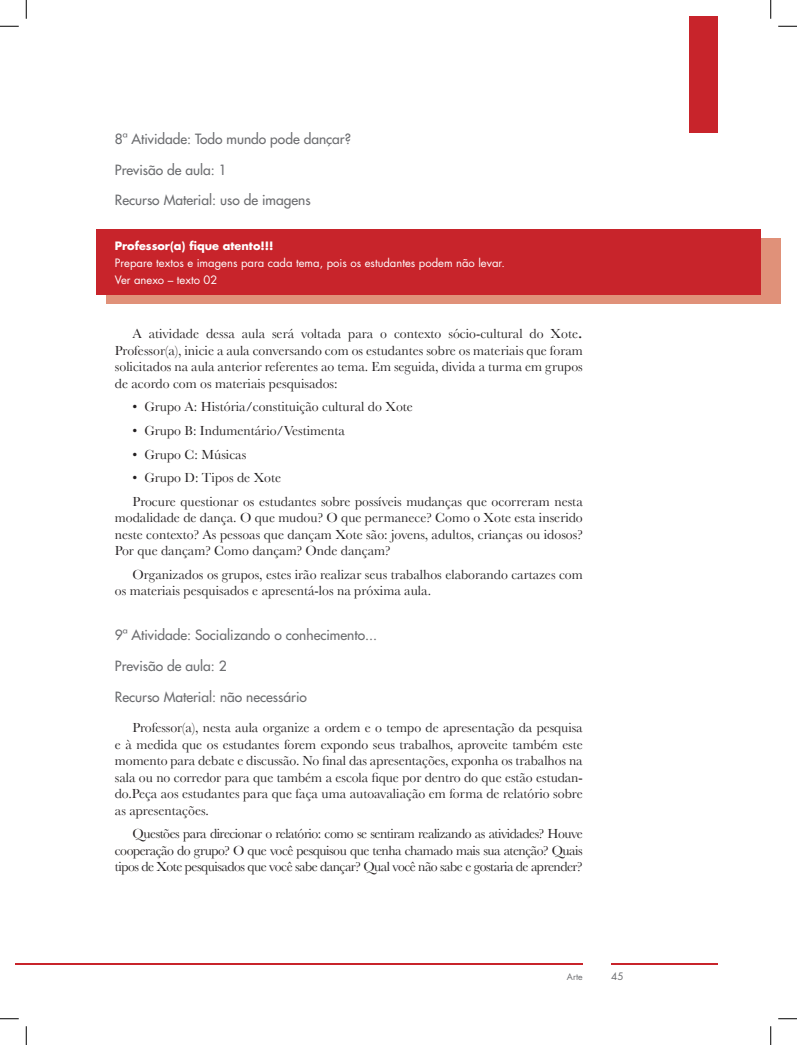
<style>
.page{position:relative;width:797px;height:1045px;background:#fff}
.page>*{position:absolute;margin:0;border:0;box-sizing:border-box;transform-origin:0 0}
.t1{font:13.75px/16.5px "Baskerville";color:#231f20;text-align:justify}
.t2{font:500 13.75px "Futura Std";color:#6c6d70}
.t3{font:11.25px/17px "Futura Std";color:#fff}
.t4{font:700 11.25px "Futura Std";color:#fff}
.t5{font:10px "Futura Std";color:#6c6d70}
.t6{font:8.75px "Futura Std";color:#6c6d70}
.s1{font-weight:700;font-style:italic}
</style>
<div class="page">
<svg style="left:16px;top:963px;width:10px;height:2px"></svg>
<hr style="left:26px;top:963px;width:557px;height:2px;background:#c8242b">
<hr style="left:611px;top:963px;width:106px;height:2px;background:#c8242b">
<div style="left:689px;top:16px;width:28px;height:117px;background:#c8242b"></div>
<div style="left:107px;top:238px;width:674px;height:66px;background:#e09179"></div>
<div style="left:96px;top:230px;width:664px;height:65px;background:#c8242b"></div>
<svg style="left:0;top:25px;width:19px;height:2px"></svg>
<svg style="left:778px;top:25px;width:19px;height:2px"></svg>
<svg style="left:0;top:1018px;width:19px;height:1px"></svg>
<svg style="left:778px;top:1018px;width:19px;height:1px"></svg>
<svg style="left:25px;top:0;width:2px;height:19px"></svg>
<svg style="left:25px;top:1026px;width:2px;height:19px"></svg>
<svg style="left:770px;top:0;width:1px;height:19px"></svg>
<svg style="left:770px;top:1026px;width:1px;height:19px"></svg>
<p class="t2" style="left:115px;top:130px;width:238px">8ª Atividade: Todo mundo pode dançar?</p>
<p class="t2" style="left:115px;top:161px;width:113px">Previsão de aula: 1</p>
<p class="t2" style="left:115px;top:192px;width:197px">Recurso Material: uso de imagens</p>
<p class="t4" style="left:115px;top:238px;width:160px">Professor(a) fique atento!!!</p>
<p class="t3" style="left:115px;top:254px;width:391px">Prepare textos e imagens para cada tema, pois os estudantes podem não levar.<br>Ver anexo – texto 02</p>
<p class="t1" style="left:115px;top:325px;width:469px;text-indent:18px">A atividade dessa aula será voltada para o contexto sócio-cultural do Xote<span class="s1">.<br></span>Professor(a), inicie a aula conversando com os estudantes sobre os materiais que foram solicitados na aula anterior referentes ao tema. Em seguida, divida a turma em grupos de acordo com os materiais pesquisados:</p>
<p class="t1" style="left:133px;top:398px;width:282px">• Grupo A: História/constituição cultural do Xote</p>
<p class="t1" style="left:133px;top:422px;width:214px">• Grupo B: Indumentário/Vestimenta</p>
<p class="t1" style="left:133px;top:446px;width:115px">• Grupo C: Músicas</p>
<p class="t1" style="left:133px;top:466px;width:451px;line-height:23.6px">• Grupo D: Tipos de Xote<br>Procure questionar os estudantes sobre possíveis mudanças que ocorreram nesta</p>
<p class="t1" style="left:115px;top:509px;width:469px">modalidade de dança. O que mudou? O que permanece? Como o Xote esta inserido neste contexto? As pessoas que dançam Xote são: jovens, adultos, crianças ou idosos?<br>Por que dançam? Como dançam? Onde dançam?</p>
<p class="t1" style="left:115px;top:566px;width:469px;text-indent:18px">Organizados os grupos, estes irão realizar seus trabalhos elaborando cartazes com os materiais pesquisados e apresentá-los na próxima aula.</p>
<p class="t2" style="left:115px;top:626px;width:264px">9ª Atividade: Socializando o conhecimento...</p>
<p class="t2" style="left:115px;top:657px;width:113px">Previsão de aula: 2</p>
<p class="t2" style="left:115px;top:688px;width:193px">Recurso Material: não necessário</p>
<p class="t1" style="left:115px;top:719px;width:469px;text-indent:18px">Professor(a), nesta aula organize a ordem e o tempo de apresentação da pesquisa e à medida que os estudantes forem expondo seus trabalhos, aproveite também este momento para debate e discussão. No final das apresentações, exponha os trabalhos na sala ou no corredor para que também a escola fique por dentro do que estão estudan&shy;do.Peça aos estudantes para que faça uma autoavaliação em forma de relatório sobre as apresentações.</p>
<p class="t1" style="left:115px;top:825px;width:469px;text-indent:18px">Questões para direcionar o relatório: como se sentiram realizando as atividades? Houve cooperação do grupo? O que você pesquisou que tenha chamado mais sua atenção? Quais tipos de Xote pesquisados que você sabe dançar? Qual você não sabe e gostaria de aprender?</p>
<p class="t6" style="left:567px;top:971px;width:17px">Arte</p>
<p class="t5" style="left:611px;top:970px;width:14px">45</p>
</div>
